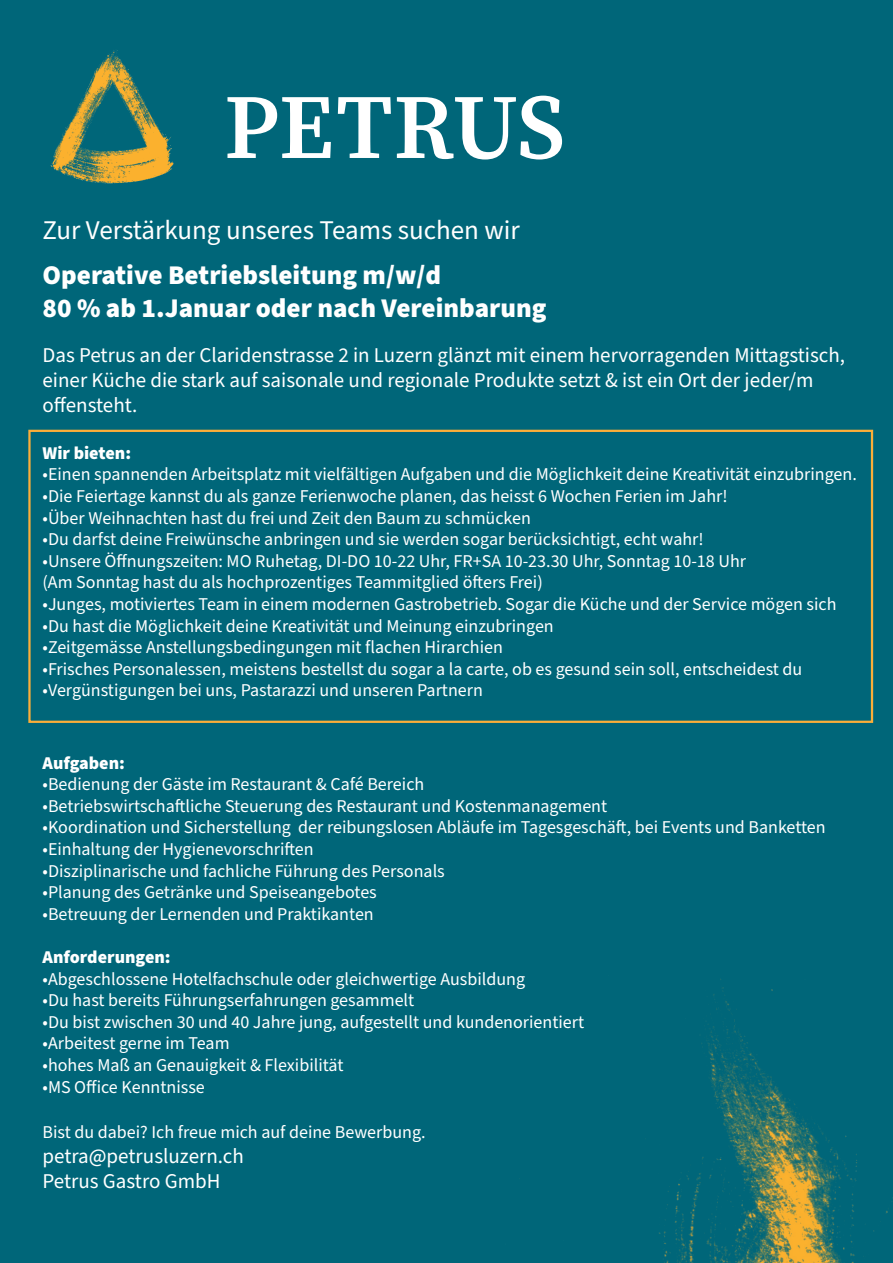
<style>
.page{position:relative;width:893px;height:1263px;background:#006679}
.page>*{position:absolute;margin:0;border:0;box-sizing:border-box;transform-origin:0 0}
.t1{font:900 27px/32.4px "Source Sans Pro";color:#fff}
.t2{font:27px "Source Sans Pro";color:#fff}
.t3{font:21px/25.2px "Source Sans Pro";color:#fff}
.t4{font:18px/21.6px "Source Sans Pro";color:#fff}
.t5{font:900 18px "Source Sans Pro";color:#fff}
</style>
<div class="page">
<div style="left:28px;top:430px;width:845px;height:293px;background:#006679;border:2px solid #fbae39"></div>
<img style="left:659px;top:979px;width:234px;height:284px">
<img style="left:50px;top:50px;width:124px;height:134px">
<svg style="left:227px;top:97px;width:104px;height:61px"></svg>
<svg style="left:338px;top:97px;width:53px;height:61px"></svg>
<svg style="left:397px;top:96px;width:165px;height:64px"></svg>
<h1 class="t2" style="left:43px;top:212px;width:479px">Zur Verstärkung unseres Teams suchen wir</h1>
<h1 class="t1" style="left:43px;top:260px;width:505px">Operative Betriebsleitung m/w/d<br>80 % ab 1.Januar oder nach Vereinbarung</h1>
<p class="t3" style="left:43px;top:343px;width:804px">Das Petrus an der Claridenstrasse 2 in Luzern glänzt mit einem hervorragenden Mittagstisch, einer Küche die stark auf saisonale und regionale Produkte setzt &amp; ist ein Ort der jeder/m offensteht.</p>
<p class="t5" style="left:43px;top:440px;width:90px">Wir bieten:</p>
<p class="t4" style="left:43px;top:464px;width:816px">•Einen spannenden Arbeitsplatz mit vielfältigen Aufgaben und die Möglichkeit deine Kreativität einzubringen.</p>
<p class="t4" style="left:43px;top:486px;width:687px">•Die Feiertage kannst du als ganze Ferienwoche planen, das heisst 6 Wochen Ferien im Jahr!</p>
<p class="t4" style="left:43px;top:507px;width:490px">•Über Weihnachten hast du frei und Zeit den Baum zu schmücken</p>
<p class="t4" style="left:43px;top:529px;width:663px">•Du darfst deine Freiwünsche anbringen und sie werden sogar berücksichtigt, echt wahr!</p>
<p class="t4" style="left:43px;top:551px;width:705px">•Unsere Öffnungszeiten: MO Ruhetag, DI-DO 10-22 Uhr, FR+SA 10-23.30 Uhr, Sonntag 10-18 Uhr (Am Sonntag hast du als hochprozentiges Teammitglied öfters Frei)</p>
<p class="t4" style="left:43px;top:594px;width:796px">•Junges, motiviertes Team in einem modernen Gastrobetrieb. Sogar die Küche und der Service mögen sich</p>
<p class="t4" style="left:43px;top:615px;width:513px">•Du hast die Möglichkeit deine Kreativität und Meinung einzubringen</p>
<p class="t4" style="left:43px;top:637px;width:462px">•Zeitgemässe Anstellungsbedingungen mit flachen Hirarchien</p>
<p class="t4" style="left:43px;top:659px;width:761px">•Frisches Personalessen, meistens bestellst du sogar a la carte, ob es gesund sein soll, entscheidest du</p>
<p class="t4" style="left:43px;top:680px;width:442px">•Vergünstigungen bei uns, Pastarazzi und unseren Partnern</p>
<p class="t5" style="left:43px;top:750px;width:84px">Aufgaben:</p>
<p class="t4" style="left:43px;top:774px;width:383px">•Bedienung der Gäste im Restaurant &amp; Café Bereich</p>
<p class="t4" style="left:43px;top:795px;width:566px">•Betriebswirtschaftliche Steuerung des Restaurant und Kostenmanagement</p>
<p class="t4" style="left:43px;top:817px;width:785px">•Koordination und Sicherstellung der reibungslosen Abläufe im Tagesgeschäft, bei Events und Banketten</p>
<p class="t4" style="left:43px;top:839px;width:273px">•Einhaltung der Hygienevorschriften</p>
<p class="t4" style="left:43px;top:860px;width:404px">•Disziplinarische und fachliche Führung des Personals</p>
<p class="t4" style="left:43px;top:882px;width:336px">•Planung des Getränke und Speiseangebotes</p>
<p class="t4" style="left:43px;top:903px;width:333px">•Betreuung der Lernenden und Praktikanten</p>
<p class="t5" style="left:43px;top:944px;width:130px">Anforderungen:</p>
<p class="t4" style="left:43px;top:968px;width:484px">•Abgeschlossene Hotelfachschule oder gleichwertige Ausbildung</p>
<p class="t4" style="left:43px;top:990px;width:373px">•Du hast bereits Führungserfahrungen gesammelt</p>
<p class="t4" style="left:43px;top:1011px;width:543px">•Du bist zwischen 30 und 40 Jahre jung, aufgestellt und kundenorientiert</p>
<p class="t4" style="left:43px;top:1033px;width:189px">•Arbeitest gerne im Team</p>
<p class="t4" style="left:43px;top:1055px;width:302px">•hohes Maß an Genauigkeit &amp; Flexibilität</p>
<p class="t4" style="left:43px;top:1076px;width:164px">•MS Office Kenntnisse</p>
<p class="t4" style="left:43px;top:1121px;width:385px">Bist du dabei? Ich freue mich auf deine Bewerbung.</p>
<p class="t3" style="left:43px;top:1144px;width:203px">petra@petrusluzern.ch<br>Petrus Gastro GmbH</p>
</div>
